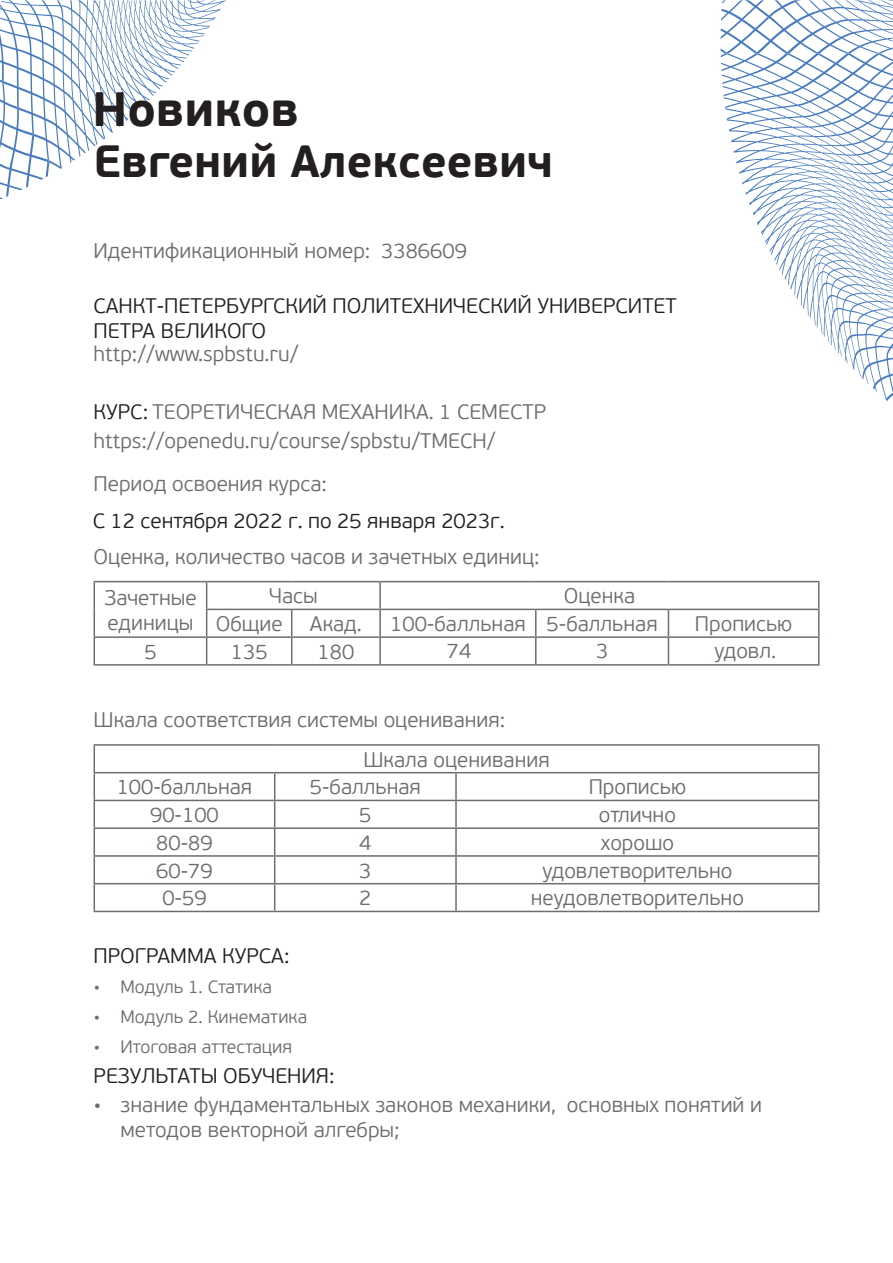
<style>
.page{position:relative;width:893px;height:1263px;background:#fff}
.page>*{position:absolute;margin:0;border:0;box-sizing:border-box;transform-origin:0 0}
.t1{font:700 48px "PF Beau Sans Pro";color:#231f20}
.t2{font:700 45px "PF Beau Sans Pro";color:#231f20}
.t3{font:300 21px/25.2px "PF Beau Sans Pro";color:#6c6d70}
.t4{font:300 21px/25.3px "PF Beau Sans Pro";color:#231f20}
.t5{font:300 18px "PF Beau Sans Pro";color:#6c6d70}
.s1{color:#231f20}
</style>
<div class="page">
<svg style="left:720px;top:0;width:173px;height:54px"></svg>
<svg style="left:720px;top:54px;width:173px;height:348px"></svg>
<svg style="left:0;top:0;width:226px;height:199px"></svg>
<hr style="left:94px;top:581px;width:113px;height:1px;background:#6c6d70">
<hr style="left:207px;top:581px;width:85px;height:1px;background:#6c6d70">
<hr style="left:292px;top:581px;width:88px;height:1px;background:#6c6d70">
<hr style="left:380px;top:581px;width:156px;height:1px;background:#6c6d70">
<hr style="left:379px;top:582px;width:2px;height:27px;background:#6c6d70">
<hr style="left:536px;top:581px;width:132px;height:1px;background:#6c6d70">
<hr style="left:668px;top:581px;width:151px;height:1px;background:#6c6d70">
<hr style="left:206px;top:609px;width:86px;height:1px;background:#6c6d70">
<hr style="left:292px;top:609px;width:88px;height:1px;background:#6c6d70">
<hr style="left:380px;top:609px;width:156px;height:1px;background:#6c6d70">
<hr style="left:379px;top:610px;width:2px;height:26px;background:#6c6d70">
<hr style="left:536px;top:609px;width:132px;height:1px;background:#6c6d70">
<hr style="left:668px;top:609px;width:151px;height:1px;background:#6c6d70">
<hr style="left:94px;top:636px;width:113px;height:2px;background:#6c6d70">
<svg style="left:94px;top:582px;width:1px;height:82px"></svg>
<hr style="left:207px;top:636px;width:85px;height:2px;background:#6c6d70">
<svg style="left:206px;top:582px;width:1px;height:82px"></svg>
<hr style="left:292px;top:636px;width:88px;height:2px;background:#6c6d70">
<svg style="left:291px;top:610px;width:1px;height:54px"></svg>
<hr style="left:380px;top:636px;width:156px;height:2px;background:#6c6d70">
<hr style="left:379px;top:638px;width:2px;height:26px;background:#6c6d70">
<hr style="left:536px;top:636px;width:132px;height:2px;background:#6c6d70">
<svg style="left:535px;top:610px;width:1px;height:54px"></svg>
<hr style="left:668px;top:636px;width:151px;height:2px;background:#6c6d70">
<svg style="left:668px;top:610px;width:1px;height:54px"></svg>
<svg style="left:818px;top:582px;width:1px;height:82px"></svg>
<hr style="left:94px;top:664px;width:113px;height:2px;background:#6c6d70">
<hr style="left:207px;top:664px;width:85px;height:2px;background:#6c6d70">
<hr style="left:292px;top:664px;width:88px;height:2px;background:#6c6d70">
<hr style="left:380px;top:664px;width:156px;height:2px;background:#6c6d70">
<hr style="left:536px;top:664px;width:132px;height:2px;background:#6c6d70">
<hr style="left:668px;top:664px;width:151px;height:2px;background:#6c6d70">
<hr style="left:94px;top:744px;width:181px;height:2px;background:#6c6d70">
<hr style="left:275px;top:744px;width:181px;height:2px;background:#6c6d70">
<hr style="left:456px;top:744px;width:363px;height:2px;background:#6c6d70">
<hr style="left:94px;top:772px;width:181px;height:1px;background:#6c6d70">
<hr style="left:275px;top:772px;width:181px;height:1px;background:#6c6d70">
<hr style="left:456px;top:772px;width:363px;height:1px;background:#6c6d70">
<hr style="left:455px;top:773px;width:2px;height:27px;background:#6c6d70">
<hr style="left:94px;top:800px;width:181px;height:1px;background:#6c6d70">
<hr style="left:275px;top:800px;width:181px;height:1px;background:#6c6d70">
<hr style="left:456px;top:800px;width:363px;height:1px;background:#6c6d70">
<hr style="left:455px;top:801px;width:2px;height:26px;background:#6c6d70">
<hr style="left:94px;top:827px;width:181px;height:2px;background:#6c6d70">
<hr style="left:275px;top:827px;width:181px;height:2px;background:#6c6d70">
<hr style="left:456px;top:827px;width:363px;height:2px;background:#6c6d70">
<hr style="left:455px;top:829px;width:2px;height:26px;background:#6c6d70">
<hr style="left:94px;top:855px;width:181px;height:2px;background:#6c6d70">
<hr style="left:275px;top:855px;width:181px;height:2px;background:#6c6d70">
<hr style="left:456px;top:855px;width:363px;height:2px;background:#6c6d70">
<hr style="left:455px;top:857px;width:2px;height:26px;background:#6c6d70">
<hr style="left:94px;top:883px;width:181px;height:1px;background:#6c6d70">
<svg style="left:94px;top:746px;width:1px;height:165px"></svg>
<hr style="left:275px;top:883px;width:181px;height:1px;background:#6c6d70">
<svg style="left:274px;top:773px;width:1px;height:138px"></svg>
<hr style="left:456px;top:883px;width:363px;height:1px;background:#6c6d70">
<hr style="left:455px;top:884px;width:2px;height:27px;background:#6c6d70">
<svg style="left:818px;top:746px;width:1px;height:165px"></svg>
<hr style="left:94px;top:911px;width:181px;height:1px;background:#6c6d70">
<hr style="left:275px;top:911px;width:181px;height:1px;background:#6c6d70">
<hr style="left:456px;top:911px;width:363px;height:1px;background:#6c6d70">
<h1 class="t1" style="left:92px;top:79px;width:208px">Новиков</h1>
<h2 class="t2" style="left:94px;top:133px;width:461px">Евгений Алексеевич</h2>
<p class="t3" style="left:94px;top:238px;width:278px">Идентификационный номер:</p>
<p class="t4" style="left:94px;top:293px;width:585px">САНКТ-ПЕТЕРБУРГСКИЙ ПОЛИТЕХНИЧЕСКИЙ УНИВЕРСИТЕТ<br>ПЕТРА ВЕЛИКОГО</p>
<p class="t3" style="left:94px;top:342px;width:206px">http://www.spbstu.ru/</p>
<p class="t3" style="left:94px;top:400px;width:454px"><span class="s1">КУРС:</span> ТЕОРЕТИЧЕСКАЯ МЕХАНИКА. 1 СЕМЕСТР</p>
<p class="t3" style="left:381px;top:238px;width:87px">3386609</p>
<p class="t3" style="left:94px;top:428px;width:404px">https://openedu.ru/course/spbstu/TMECH/</p>
<p class="t3" style="left:94px;top:472px;width:235px">Период освоения курса:</p>
<p class="t4" style="left:93px;top:508px;width:414px">С 12 сентября 2022 г. по 25 января 2023г.</p>
<p class="t3" style="left:94px;top:545px;width:448px">Оценка, количество часов и зачетных единиц:</p>
<p class="t3" style="left:104px;top:585px;width:94px">Зачетные единицы</p>
<p class="t3" style="left:269px;top:584px;width:50px">Часы</p>
<p class="t3" style="left:564px;top:584px;width:73px">Оценка</p>
<p class="t3" style="left:216px;top:612px;width:69px">Общие</p>
<p class="t3" style="left:310px;top:612px;width:53px">Акад.</p>
<p class="t3" style="left:390px;top:612px;width:269px">100-балльная 5-балльная</p>
<p class="t3" style="left:695px;top:612px;width:99px">Прописью</p>
<p class="t3" style="left:144px;top:639px;width:14px">5</p>
<p class="t3" style="left:231px;top:639px;width:38px">135</p>
<p class="t3" style="left:318px;top:639px;width:38px">180</p>
<p class="t3" style="left:447px;top:639px;width:26px">74</p>
<p class="t3" style="left:596px;top:639px;width:14px">3</p>
<p class="t3" style="left:714px;top:639px;width:63px">удовл.</p>
<p class="t3" style="left:94px;top:707px;width:413px">Шкала соответствия системы оценивания:</p>
<p class="t3" style="left:363px;top:747px;width:188px">Шкала оценивания</p>
<p class="t3" style="left:117px;top:775px;width:137px">100-балльная</p>
<p class="t3" style="left:310px;top:775px;width:113px">5-балльная</p>
<p class="t3" style="left:589px;top:775px;width:99px">Прописью</p>
<p class="t3" style="left:150px;top:803px;width:70px">90-100</p>
<p class="t3" style="left:359px;top:803px;width:14px">5</p>
<p class="t3" style="left:599px;top:803px;width:79px">отлично</p>
<p class="t3" style="left:156px;top:830px;width:58px">80-89</p>
<p class="t3" style="left:359px;top:830px;width:14px">4</p>
<p class="t3" style="left:601px;top:830px;width:75px">хорошо</p>
<p class="t3" style="left:156px;top:858px;width:58px">60-79</p>
<p class="t3" style="left:359px;top:858px;width:14px">3</p>
<p class="t3" style="left:542px;top:858px;width:192px">удовлетворительно</p>
<p class="t3" style="left:162px;top:886px;width:46px">0-59</p>
<p class="t3" style="left:359px;top:886px;width:14px">2</p>
<p class="t3" style="left:531px;top:886px;width:215px">неудовлетворительно</p>
<p class="t4" style="left:94px;top:943px;width:197px">ПРОГРАММА КУРСА:</p>
<p class="t5" style="left:94px;top:977px;width:180px">• Модуль 1. Статика</p>
<p class="t5" style="left:94px;top:1007px;width:215px">• Модуль 2. Кинематика</p>
<p class="t5" style="left:94px;top:1037px;width:200px">• Итоговая аттестация</p>
<p class="t4" style="left:94px;top:1063px;width:242px">РЕЗУЛЬТАТЫ ОБУЧЕНИЯ:</p>
<p class="t3" style="left:121px;top:1093px;width:643px;text-indent:-27px">• знание фундаментальных законов механики, основных понятий и методов векторной алгебры;</p>
</div>
